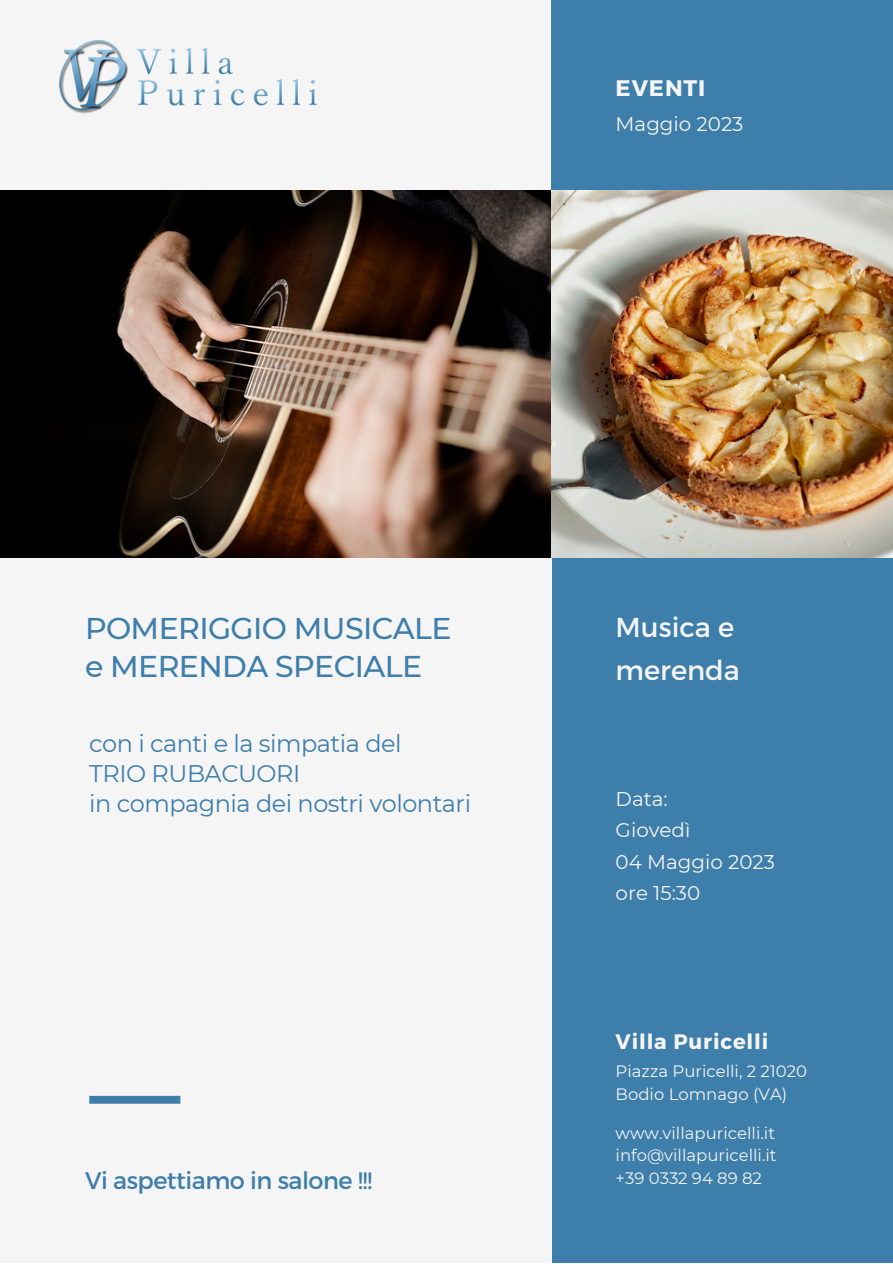
<style>
.page{position:relative;width:893px;height:1264px;background:#fff}
.page>*{position:absolute;margin:0;border:0;box-sizing:border-box;transform-origin:0 0}
.t1{font:500 30px/38.2px "Montserrat";letter-spacing:-.02em;color:#3e7eab}
.t2{font:27.3px/42.8px "Montserrat";color:#f5f5f5}
.t3{font:24px/30.3px "Montserrat";letter-spacing:-.02em;color:#3e7eab}
.t4{font:700 22.5px "Montserrat";letter-spacing:.04em;color:#f5f5f5}
.t5{font:700 21px "Montserrat";letter-spacing:.04em;color:#f5f5f5}
.t6{font:19.8px/31.5px "Montserrat";color:#f5f5f5}
.t7{font:16.5px/22.5px "Montserrat";color:#f5f5f5}
</style>
<div class="page">
<div style="left:0;top:0;width:892px;height:1262px;background:#f5f5f5"></div>
<div style="left:551px;top:557px;width:341px;height:705px;background:#3e7eab"></div>
<div style="left:551px;top:0;width:341px;height:190px;background:#3e7eab"></div>
<img style="left:0;top:190px;width:892px;height:367px">
<img style="left:60px;top:40px;width:256px;height:73px">
<div style="left:89px;top:1095px;width:91px;height:8px;background:#3e7eab"></div>
<h3 class="t4" style="left:615px;top:73px;width:91px">EVENTI</h3>
<p class="t6" style="left:615px;top:108px;width:129px">Maggio 2023</p>
<h1 class="t1" style="left:85px;top:609px;width:368px">POMERIGGIO MUSICALE e MERENDA SPECIALE</h1>
<h3 class="t3" style="left:89px;top:727px;width:383px">con i canti e la simpatia del<br>TRIO RUBACUORI<br>in compagnia dei nostri volontari</h3>
<h3 class="t3" style="left:85px;top:1164px;width:288px">Vi aspettiamo in salone !!!</h3>
<h2 class="t2" style="left:615px;top:604px;width:126px">Musica e merenda</h2>
<p class="t6" style="left:615px;top:782px;width:161px">Data:<br>Giovedì<br>04 Maggio 2023 ore 15:30</p>
<p class="t5" style="left:615px;top:1027px;width:154px">Villa Puricelli</p>
<p class="t7" style="left:615px;top:1060px;width:193px">Piazza Puricelli, 2 21020<br>Bodio Lomnago (VA)</p>
<p class="t7" style="left:615px;top:1121px;width:162px;text-align:justify">www.villapuricelli.it info@villapuricelli.it +39 0332 94 89 82</p>
</div>
